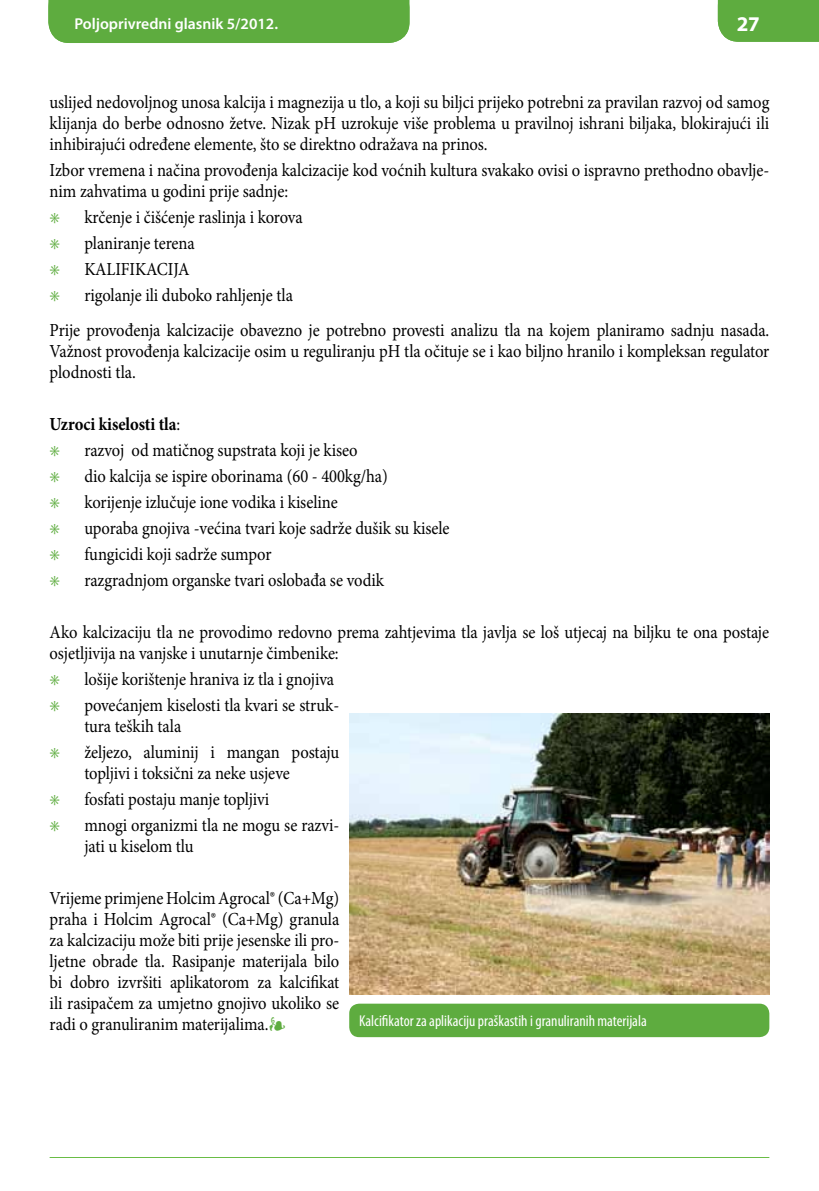
<style>
.page{position:relative;width:819px;height:1191px;background:#fff}
.page>*{position:absolute;margin:0;border:0;box-sizing:border-box;transform-origin:0 0}
.t1{font:700 21px "Myriad Pro";color:#fff}
.t2{font:18.38px/21px "Minion Pro";letter-spacing:-.005em;color:#000;scale:.9 1}
.t3{font:700 18.38px/25.9px "Minion Pro";letter-spacing:-.005em;color:#000;scale:.9 1}
.t4{font:18.38px "Minion Pro";color:#5eac3f;scale:.9 1}
.t5{font:condensed 15.75px "Myriad Pro";color:#fff}
.t6{font:600 15.75px "Myriad Pro";color:#fff}
.s1{font-weight:400}
.s2{font-weight:400;color:#5eac3f}
.s3{color:#5eac3f}
</style>
<div class="page">
<div style="left:717px;top:0;width:102px;height:42px;background:#5eac3f"></div>
<div style="left:48px;top:0;width:361px;height:43px;background:#5eac3f"></div>
<hr style="left:50px;top:1157px;width:719px;height:1px;background:#69bd45">
<div style="left:349px;top:1003px;width:420px;height:34px;background:#5eac3f;border-radius:10px"></div>
<img style="left:349px;top:714px;width:420px;height:280px">
<p class="t6" style="left:74px;top:13px;width:205px">Poljoprivredni glasnik 5/2012.</p>
<p class="t1" style="left:737px;top:10px;width:62px">27 27</p>
<p class="t6" style="left:227px;top:13px;width:10px">6</p>
<p class="t6" style="left:266px;top:13px;width:10px">0</p>
<p class="t2" style="left:50px;top:91px;width:801px;text-align:justify">uslijed nedovoljnog unosa kalcija i magnezija u tlo, a koji su biljci prijeko potrebni za pravilan razvoj od samog klijanja do berbe odnosno žetve. Nizak pH uzrokuje više problema u pravilnoj ishrani biljaka, blokirajući ili inhibirajući određene elemente, što se direktno odražava na prinos.</p>
<p class="t2" style="left:50px;top:159px;width:801px">Izbor vremena i načina provođenja kalcizacije kod voćnih kultura svakako ovisi o ispravno prethodno obavlje&shy;nim zahvatima u godini prije sadnje:</p>
<p class="t4" style="left:50px;top:204px;width:13px">✳</p>
<p class="t2" style="left:84px;top:206px;width:244px">krčenje i čišćenje raslinja i korova</p>
<p class="t4" style="left:50px;top:230px;width:13px">✳</p>
<p class="t2" style="left:84px;top:232px;width:124px">planiranje terena</p>
<p class="t4" style="left:50px;top:256px;width:13px">✳</p>
<p class="t2" style="left:84px;top:258px;width:118px">KALIFIKACIJA</p>
<p class="t4" style="left:50px;top:282px;width:13px">✳</p>
<p class="t2" style="left:50px;top:277px;width:801px;line-height:35.9px;text-indent:35px">rigolanje ili duboko rahljenje tla<br>Prije provođenja kalcizacije obavezno je potrebno provesti analizu tla na kojem planiramo sadnju nasada.</p>
<p class="t2" style="left:50px;top:341px;width:801px">Važnost provođenja kalcizacije osim u reguliranju pH tla očituje se i kao biljno hranilo i kompleksan regulator plodnosti tla.</p>
<p class="t3" style="left:50px;top:411px;width:147px">Uzroci kiselosti tla<span class="s1">: </span><span class="s2">✳</span></p>
<p class="t2" style="left:84px;top:440px;width:305px">razvoj od matičnog supstrata koji je kiseo</p>
<p class="t4" style="left:50px;top:464px;width:13px">✳</p>
<p class="t2" style="left:84px;top:466px;width:338px">dio kalcija se ispire oborinama (60 - 400kg/ha)</p>
<p class="t4" style="left:50px;top:490px;width:13px">✳</p>
<p class="t2" style="left:84px;top:492px;width:283px">korijenje izlučuje ione vodika i kiseline</p>
<p class="t4" style="left:50px;top:516px;width:13px">✳</p>
<p class="t2" style="left:84px;top:518px;width:407px">uporaba gnojiva -većina tvari koje sadrže dušik su kisele</p>
<p class="t4" style="left:50px;top:542px;width:13px">✳</p>
<p class="t2" style="left:84px;top:544px;width:209px">fungicidi koji sadrže sumpor</p>
<p class="t4" style="left:50px;top:568px;width:13px">✳</p>
<p class="t2" style="left:84px;top:570px;width:334px">razgradnjom organske tvari oslobađa se vodik</p>
<p class="t2" style="left:50px;top:622px;width:801px">Ako kalcizaciju tla ne provodimo redovno prema zahtjevima tla javlja se loš utjecaj na biljku te ona postaje osjetljivija na vanjske i unutarnje čimbenike:</p>
<p class="t4" style="left:50px;top:667px;width:13px">✳</p>
<p class="t2" style="left:84px;top:669px;width:279px">lošije korištenje hraniva iz tla i gnojiva</p>
<p class="t4" style="left:50px;top:693px;width:13px">✳</p>
<p class="t2" style="left:84px;top:695px;width:285px">povećanjem kiselosti tla kvari se struk&shy;tura teških tala</p>
<p class="t4" style="left:50px;top:740px;width:13px">✳</p>
<p class="t2" style="left:84px;top:742px;width:285px">željezo, aluminij i mangan postaju topljivi i toksični za neke usjeve</p>
<p class="t4" style="left:50px;top:787px;width:13px">✳</p>
<p class="t2" style="left:84px;top:789px;width:207px">fosfati postaju manje topljivi</p>
<p class="t4" style="left:50px;top:813px;width:13px">✳</p>
<p class="t2" style="left:84px;top:815px;width:285px">mnogi organizmi tla ne mogu se razvi&shy;jati u kiselom tlu</p>
<p class="t2" style="left:50px;top:887px;width:323px;text-align:justify">Vrijeme primjene Holcim Agrocal® (Ca+Mg) praha i Holcim Agrocal® (Ca+Mg) granula za kalcizaciju može biti prije jesenske ili pro&shy;ljetne obrade tla. Rasipanje materijala bilo bi dobro izvršiti aplikatorom za kalcifikat ili rasipačem za umjetno gnojivo ukoliko se radi o granuliranim materijalima.<span class="s3">❧</span></p>
<p class="t5" style="left:359px;top:1011px;width:289px">Kalcifikator za aplikaciju praškastih i granuliranih materijala</p>
</div>
